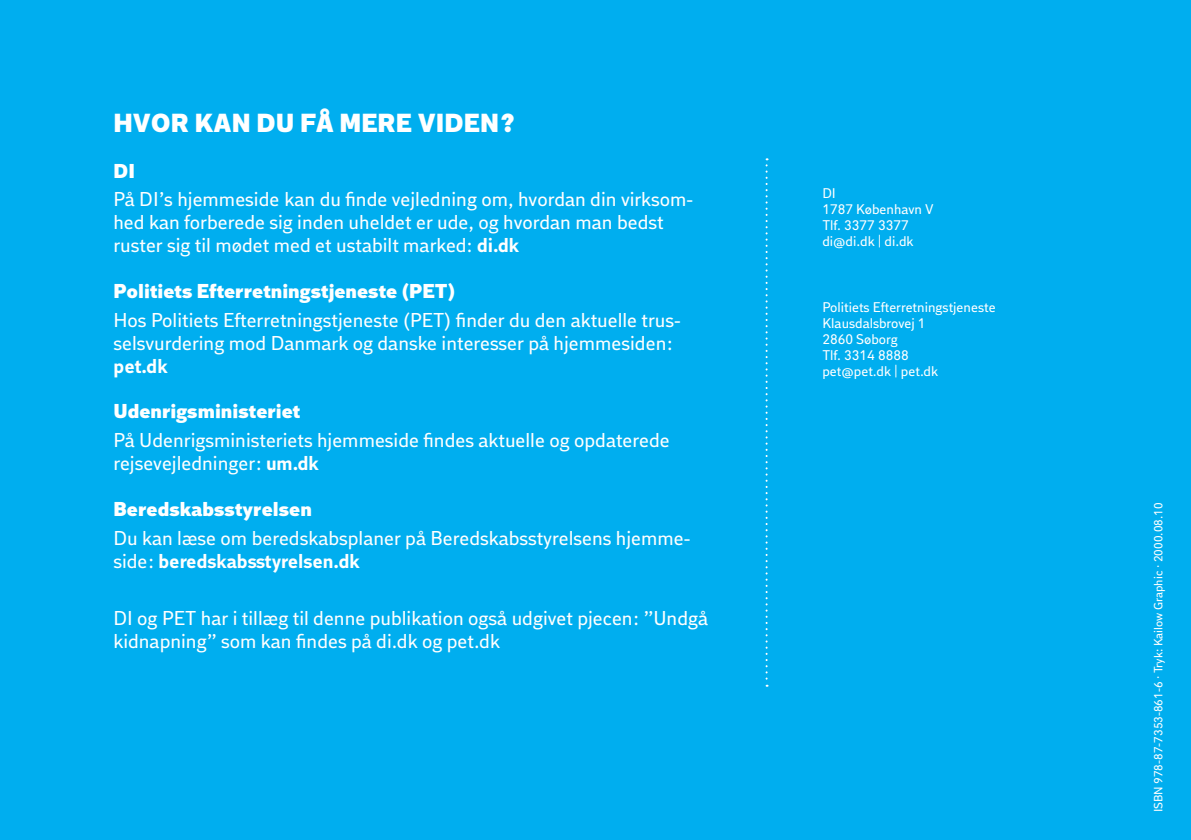
<style>
.page{position:relative;width:1191px;height:840px;background:#fff}
.page>*{position:absolute;margin:0;border:0;box-sizing:border-box;transform-origin:0 0}
.t1{font:800 26px "DI Sans";color:#fff}
.t2{font:20px/23px "DI Sans";color:#fff}
.t3{font:800 20px "DI Sans";color:#fff}
.t4{font:700 20px "DI Sans";color:#fff}
.t5{font:14px/16px "DI Sans";color:#fff}
.t6{font:12px "DI Sans";color:#fff}
.s1{font-weight:700}
</style>
<div class="page">
<div style="left:0;top:0;width:1191px;height:839px;background:#00aeef"></div>
<svg style="left:765px;top:158px;width:2px;height:528px"></svg>
<h1 class="t1" style="left:113px;top:106px;width:403px">HVOR KAN DU FÅ MERE VIDEN ?</h1>
<p class="t3" style="left:113px;top:158px;width:23px">DI</p>
<p class="t2" style="left:113px;top:188px;width:581px">På DI’s hjemmeside kan du finde vejledning om, hvordan din virksom&shy;hed kan forberede sig inden uheldet er ude, og hvordan man bedst ruster sig til mødet med et ustabilt marked: <span class="s1">di.dk</span></p>
<p class="t3" style="left:113px;top:278px;width:343px">Politiets Efterretningstjeneste (PET)</p>
<p class="t2" style="left:113px;top:308px;width:569px">Hos Politiets Efterretningstjeneste (PET) finder du den aktuelle trus&shy;selsvurdering mod Danmark og danske interesser på hjemmesiden:</p>
<p class="t4" style="left:113px;top:354px;width:56px">pet.dk</p>
<p class="t3" style="left:113px;top:399px;width:188px">Udenrigsministeriet</p>
<p class="t2" style="left:113px;top:429px;width:558px">På Udenrigsministeriets hjemmeside findes aktuelle og opdaterede rejsevejledninger: <span class="s1">um.dk</span></p>
<p class="t3" style="left:113px;top:496px;width:200px">Beredskabsstyrelsen</p>
<p class="t2" style="left:113px;top:526px;width:578px">Du kan læse om beredskabsplaner på Beredskabsstyrelsens hjemme&shy;side: <span class="s1">beredskabsstyrelsen.dk</span></p>
<p class="t2" style="left:113px;top:606px;width:596px">DI og PET har i tillæg til denne publikation også udgivet pjecen: ”Undgå kidnapning” som kan findes på di.dk og pet.dk</p>
<p class="t5" style="left:822px;top:185px;width:113px">DI<br>1787 København V<br>Tlf. 3377 3377 di@di.dk | di.dk</p>
<p class="t5" style="left:822px;top:299px;width:175px">Politiets Efterretningstjeneste<br>Klausdalsbrovej 1<br>2860 Søborg<br>Tlf. 3314 8888<br>pet@pet.dk | pet.dk</p>
<p class="t6" style="left:1151px;top:812px;width:311px;rotate:-90deg">ISBN 978-87-7353-861-6 · Tryk: Kailow Graphic · 2000.08.10</p>
</div>
